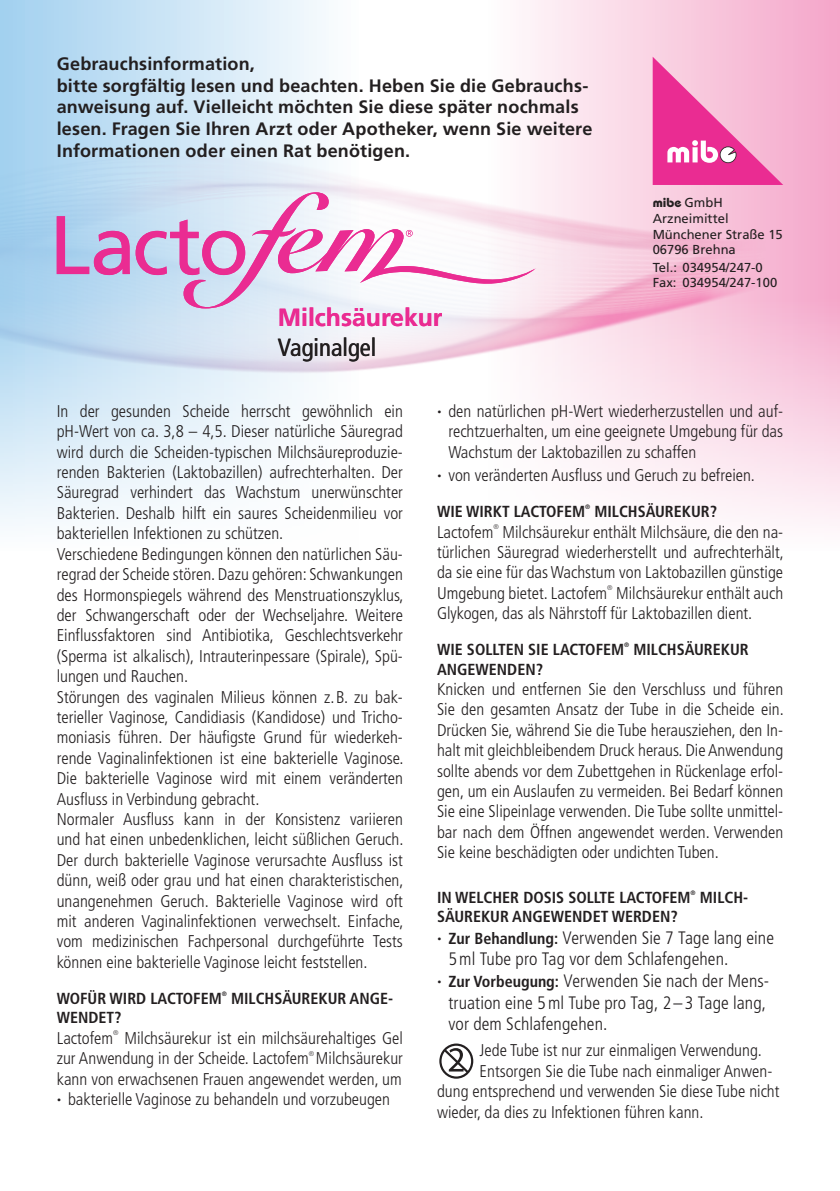
<style>
.page{position:relative;width:840px;height:1191px;background:#fff}
.page>*{position:absolute;margin:0;border:0;box-sizing:border-box;transform-origin:0 0}
.t1{font:700 24.8px "Frutiger LT Std";color:#ea2c92}
.t2{font:condensed 24.8px "Frutiger LT Std";color:#231f20}
.t3{font:700 18px/21.6px "Frutiger LT Std";letter-spacing:.01em;color:#231f20}
.t4{font:300 condensed 18px "Frutiger LT Std";letter-spacing:.005em;color:#231f20}
.t5{font:300 condensed 17px/20.4px "Frutiger LT Std";color:#231f20}
.t6{font:700 condensed 16px "Frutiger LT Std";color:#231f20}
.t7{font:13px/15.6px "Frutiger LT Std";color:#231f20}
.t8{font:700 13px "Bauhaus Std";color:#231f20}
.t9{font:300 condensed 6.8px "Frutiger LT Std";color:#231f20}
.t10{font:700 condensed 6.4px "Frutiger LT Std";color:#231f20}
.s1{font-family:"Frutiger LT Std";font-weight:400}
.s2{font-weight:700;font-size:18px}
.s3{font-weight:700}
.s4{font-weight:700;font-size:16px}
</style>
<div class="page">
<svg style="left:522px;top:0;width:317px;height:526px"></svg>
<svg style="left:0;top:0;width:326px;height:526px"></svg>
<img style="left:0;top:135px;width:839px;height:328px">
<svg style="left:439px;top:1043px;width:34px;height:35px"></svg>
<svg style="left:652px;top:57px;width:130px;height:128px;background:#f07eb9"></svg>
<svg style="left:57px;top:192px;width:478px;height:116px"></svg>
<p class="t3" style="left:57px;top:53px;width:537px">Gebrauchsinformation,<br>bitte sorgfältig lesen und beachten. Heben Sie die Gebrauchs&shy;anweisung auf. Vielleicht möchten Sie diese später nochmals lesen. Fragen Sie Ihren Arzt oder Apotheker, wenn Sie weitere Informationen oder einen Rat benötigen.</p>
<h1 class="t1" style="left:277px;top:302px;width:166px">Milchsäurekur</h1>
<h1 class="t2" style="left:277px;top:332px;width:100px">Vaginalgel</h1>
<p class="t8" style="left:652px;top:195px;width:72px">mibe <span class="s1">GmbH</span></p>
<p class="t7" style="left:652px;top:211px;width:132px">Arzneimittel<br>Münchener Straße 15<br>06796 Brehna</p>
<p class="t7" style="left:652px;top:259px;width:126px">Tel.: 034954/247-0<br>Fax: 034954/247-100</p>
<p class="t5" style="left:57px;top:401px;width:348px">In der gesunden Scheide herrscht gewöhnlich ein pH-Wert von ca. 3,8 – 4,5. Dieser natürliche Säuregrad wird durch die Scheiden-typischen Milchsäureproduzie&shy;renden Bakterien (Laktobazillen) aufrechterhalten. Der Säuregrad verhindert das Wachstum unerwünschter Bakterien. Deshalb hilft ein saures Scheidenmilieu vor bakteriellen Infektionen zu schützen.<br>Verschiedene Bedingungen können den natürlichen Säu&shy;regrad der Scheide stören. Dazu gehören: Schwankungen des Hormonspiegels während des Menstruationszyklus, der Schwangerschaft oder der Wechseljahre. Weitere Einflussfaktoren sind Antibiotika, Geschlechtsverkehr (Sperma ist alkalisch), Intrauterinpessare (Spirale), Spü&shy;lungen und Rauchen.<br>Störungen des vaginalen Milieus können z.B. zu bak&shy;terieller Vaginose, Candidiasis (Kandidose) und Tricho&shy;moniasis führen. Der häufigste Grund für wiederkeh&shy;rende Vaginalinfektionen ist eine bakterielle Vaginose.<br>Die bakterielle Vaginose wird mit einem veränderten Ausfluss in Verbindung gebracht.<br>Normaler Ausfluss kann in der Konsistenz variieren und hat einen unbedenklichen, leicht süßlichen Geruch.<br>Der durch bakterielle Vaginose verursachte Ausfluss ist dünn, weiß oder grau und hat einen charakteristischen, unangenehmen Geruch. Bakterielle Vaginose wird oft mit anderen Vaginalinfektionen verwechselt. Einfache, vom medizinischen Fachpersonal durchgeführte Tests können eine bakterielle Vaginose leicht feststellen.</p>
<p class="t6" style="left:57px;top:989px;width:166px">WOFÜR WIRD LACTOFEM</p>
<p class="t10" style="left:222px;top:990px;width:7px">®</p>
<p class="t6" style="left:231px;top:989px;width:163px">MILCHSÄUREKUR ANGE-</p>
<p class="t6" style="left:57px;top:1008px;width:66px">WENDET?</p>
<p class="t5" style="left:57px;top:1027px;width:58px">Lactofem</p>
<p class="t9" style="left:113px;top:1029px;width:7px">®</p>
<p class="t5" style="left:57px;top:1027px;width:347px;text-align:right">Milchsäurekur ist ein milchsäurehaltiges Gel<br>zur Anwendung in der Scheide. Lactofem Milchsäurekur</p>
<p class="t9" style="left:308px;top:1049px;width:7px">®</p>
<p class="t5" style="left:57px;top:1068px;width:346px">kann von erwachsenen Frauen angewendet werden, um <span class="s2">·</span> bakterielle Vaginose zu behandeln und vorzubeugen</p>
<p class="t5" style="left:448px;top:401px;width:336px;text-align:justify;text-indent:-11px"><span class="s2">·</span> den natürlichen pH-Wert wiederherzustellen und auf&shy;rechtzuerhalten, um eine geeignete Umgebung für das Wachstum der Laktobazillen zu schaffen</p>
<p class="t5" style="left:437px;top:465px;width:319px"><span class="s2">·</span> von veränderten Ausfluss und Geruch zu befreien.</p>
<p class="t6" style="left:437px;top:502px;width:149px">WIE WIRKT LACTOFEM</p>
<p class="t10" style="left:584px;top:503px;width:7px">®</p>
<p class="t6" style="left:594px;top:502px;width:124px">MILCHSÄUREKUR?</p>
<p class="t5" style="left:437px;top:521px;width:58px">Lactofem</p>
<p class="t9" style="left:493px;top:523px;width:7px">®</p>
<p class="t5" style="left:437px;top:521px;width:348px;text-align:justify;text-indent:65px">Milchsäurekur enthält Milchsäure, die den na&shy;türlichen Säuregrad wiederherstellt und aufrechterhält, da sie eine für das Wachstum von Laktobazillen günstige Umgebung bietet. Lactofem</p>
<p class="t9" style="left:607px;top:584px;width:7px">®</p>
<p class="t5" style="left:437px;top:583px;width:347px;text-indent:179px">Milchsäurekur enthält auch<br>Glykogen, das als Nährstoff für Laktobazillen dient.</p>
<p class="t6" style="left:437px;top:640px;width:188px">WIE SOLLTEN SIE LACTOFEM</p>
<p class="t10" style="left:623px;top:641px;width:7px">®</p>
<p class="t6" style="left:633px;top:640px;width:117px">MILCHSÄUREKUR</p>
<p class="t6" style="left:437px;top:659px;width:108px">ANGEWENDEN?</p>
<p class="t5" style="left:437px;top:679px;width:348px;text-align:justify">Knicken und entfernen Sie den Verschluss und führen Sie den gesamten Ansatz der Tube in die Scheide ein.<br>Drücken Sie, während Sie die Tube herausziehen, den In&shy;halt mit gleichbleibendem Druck heraus. Die Anwendung sollte abends vor dem Zubettgehen in Rückenlage erfol&shy;gen, um ein Auslaufen zu vermeiden. Bei Bedarf können Sie eine Slipeinlage verwenden. Die Tube sollte unmittel&shy;bar nach dem Öffnen angewendet werden. Verwenden Sie keine beschädigten oder undichten Tuben.</p>
<p class="t6" style="left:437px;top:888px;width:255px">IN WELCHER DOSIS SOLLTE LACTOFEM</p>
<p class="t10" style="left:690px;top:889px;width:7px">®</p>
<p class="t6" style="left:699px;top:888px;width:50px">MILCH-</p>
<p class="t6" style="left:437px;top:907px;width:242px">SÄUREKUR ANGEWENDET WERDEN?</p>
<p class="t4" style="left:437px;top:927px;width:338px"><span class="s3">·</span> <span class="s4">Zur Behandlung:</span> Verwenden Sie 7 Tage lang eine</p>
<p class="t4" style="left:448px;top:949px;width:281px">5ml Tube pro Tag vor dem Schlafengehen.</p>
<p class="t4" style="left:437px;top:970px;width:332px"><span class="s3">·</span> <span class="s4">Zur Vorbeugung:</span> Verwenden Sie nach der Mens-</p>
<p class="t4" style="left:448px;top:992px;width:319px">truation eine 5ml Tube pro Tag, 2–3 Tage lang,</p>
<p class="t4" style="left:448px;top:1013px;width:160px">vor dem Schlafengehen.</p>
<p class="t5" style="left:479px;top:1040px;width:284px">Jede Tube ist nur zur einmaligen Verwendung.</p>
<p class="t5" style="left:479px;top:1060px;width:294px">Entsorgen Sie die Tube nach einmaliger Anwen-</p>
<p class="t5" style="left:437px;top:1081px;width:344px">dung entsprechend und verwenden Sie diese Tube nicht</p>
<p class="t5" style="left:437px;top:1101px;width:268px">wieder, da dies zu Infektionen führen kann.</p>
</div>
